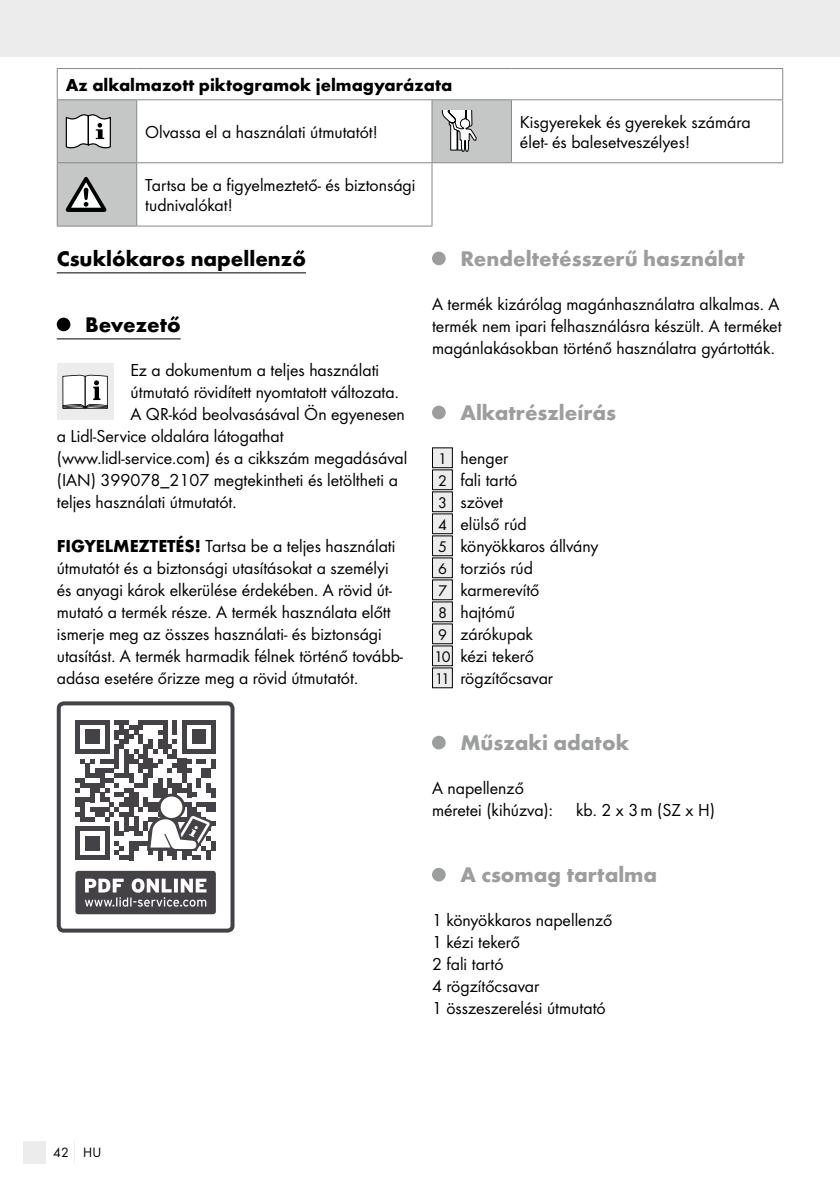
<style>
.page{position:relative;width:840px;height:1191px;background:#fff}
.page>*{position:absolute;margin:0;border:0;box-sizing:border-box;transform-origin:0 0}
.t1{font:700 22px "Futura";color:#9c9d9d}
.t2{font:700 22px "Futura";color:#000}
.t3{font:18px/22px "Futura Boo";color:#000}
.t4{font:700 18px "Futura";color:#000}
.t5{font:14px "Futura Boo";color:#000}
.s1{font-family:"Futura";font-weight:700}
.s2{font-size:16px}
</style>
<div class="page">
<div style="left:0;top:0;width:839px;height:57px;background:#ececec"></div>
<div style="left:23px;top:1140px;width:22px;height:23px;background:#ececec"></div>
<svg style="left:74px;top:1141px;width:1px;height:22px"></svg>
<svg style="left:58px;top:100px;width:453px;height:126px"></svg>
<hr style="left:57px;top:69px;width:1px;height:30px;background:#878888">
<hr style="left:57px;top:68px;width:80px;height:1px;background:#878888">
<hr style="left:137px;top:68px;width:295px;height:1px;background:#878888">
<hr style="left:432px;top:68px;width:79px;height:1px;background:#878888">
<hr style="left:511px;top:68px;width:271px;height:1px;background:#878888">
<hr style="left:781px;top:69px;width:1px;height:30px;background:#878888">
<hr style="left:57px;top:100px;width:1px;height:62px;background:#878888">
<hr style="left:57px;top:99px;width:80px;height:1px;background:#878888">
<hr style="left:136px;top:100px;width:1px;height:62px;background:#878888">
<hr style="left:137px;top:99px;width:295px;height:1px;background:#878888">
<hr style="left:431px;top:100px;width:1px;height:62px;background:#878888">
<hr style="left:57px;top:162px;width:80px;height:1px;background:#878888">
<hr style="left:136px;top:163px;width:1px;height:63px;background:#878888">
<hr style="left:137px;top:162px;width:295px;height:1px;background:#878888">
<hr style="left:431px;top:163px;width:1px;height:63px;background:#878888">
<hr style="left:57px;top:163px;width:1px;height:63px;background:#878888">
<hr style="left:432px;top:99px;width:79px;height:1px;background:#878888">
<hr style="left:432px;top:162px;width:79px;height:1px;background:#878888">
<hr style="left:511px;top:162px;width:271px;height:1px;background:#878888">
<hr style="left:57px;top:226px;width:80px;height:1px;background:#878888">
<hr style="left:510px;top:100px;width:1px;height:62px;background:#878888">
<hr style="left:511px;top:99px;width:271px;height:1px;background:#878888">
<hr style="left:137px;top:226px;width:295px;height:1px;background:#878888">
<hr style="left:781px;top:100px;width:1px;height:62px;background:#878888">
<svg style="left:65px;top:111px;width:46px;height:39px"></svg>
<svg style="left:440px;top:111px;width:36px;height:41px"></svg>
<svg style="left:66px;top:177px;width:40px;height:35px"></svg>
<hr style="left:57px;top:272px;width:249px;height:1px;background:#000">
<hr style="left:57px;top:338px;width:123px;height:1px;background:#000">
<div style="left:57px;top:318px;width:13px;height:13px;background:#000;border-radius:50%"></div>
<div style="left:57px;top:363px;width:56px;height:57px;background:#ececec"></div>
<svg style="left:62px;top:375px;width:46px;height:34px;background:#c6c6c6"></svg>
<div style="left:57px;top:701px;width:177px;height:231px;border:4px solid #454247;border-radius:5px"></div>
<div style="left:75px;top:871px;width:141px;height:43px;background:#454247;border-radius:3px"></div>
<svg style="left:85px;top:878px;width:121px;height:28px"></svg>
<svg style="left:75px;top:720px;width:141px;height:140px"></svg>
<div style="left:432px;top:252px;width:13px;height:13px;background:#9c9d9d;border-radius:50%"></div>
<div style="left:432px;top:406px;width:13px;height:13px;background:#9c9d9d;border-radius:50%"></div>
<div style="left:432px;top:448px;width:20px;height:20px;background:#ececec"></div>
<div style="left:432px;top:447px;width:20px;height:21px;border:1px solid #000"></div>
<div style="left:432px;top:470px;width:20px;height:20px;background:#ececec"></div>
<div style="left:432px;top:469px;width:20px;height:21px;border:1px solid #000"></div>
<div style="left:432px;top:492px;width:20px;height:20px;background:#ececec"></div>
<div style="left:432px;top:491px;width:20px;height:21px;border:1px solid #000"></div>
<div style="left:432px;top:514px;width:20px;height:20px;background:#ececec"></div>
<div style="left:432px;top:513px;width:20px;height:21px;border:1px solid #000"></div>
<div style="left:432px;top:536px;width:20px;height:20px;background:#ececec"></div>
<div style="left:432px;top:535px;width:20px;height:21px;border:1px solid #000"></div>
<div style="left:432px;top:558px;width:20px;height:20px;background:#ececec"></div>
<div style="left:432px;top:557px;width:20px;height:21px;border:1px solid #000"></div>
<div style="left:432px;top:580px;width:20px;height:20px;background:#ececec"></div>
<div style="left:432px;top:602px;width:20px;height:20px;background:#ececec"></div>
<div style="left:432px;top:624px;width:20px;height:20px;background:#ececec"></div>
<div style="left:432px;top:646px;width:20px;height:20px;background:#ececec"></div>
<div style="left:432px;top:668px;width:20px;height:20px;background:#ececec"></div>
<div style="left:432px;top:736px;width:13px;height:13px;background:#9c9d9d;border-radius:50%"></div>
<div style="left:432px;top:868px;width:13px;height:13px;background:#9c9d9d;border-radius:50%"></div>
<p class="t4" style="left:66px;top:74px;width:388px">Az alkalmazott piktogramok jelmagyarázata</p>
<p class="t3" style="left:145px;top:121px;width:234px">Olvassa el a használati útmutatót!</p>
<p class="t3" style="left:519px;top:112px;width:232px;line-height:20px">Kisgyerekek és gyerekek számára élet- és balesetveszélyes!</p>
<p class="t3" style="left:145px;top:175px;width:271px;line-height:20px">Tartsa be a figyelmeztető- és biztonsági tudnivalókat!</p>
<p class="t2" style="left:57px;top:245px;width:250px">Csuklókaros napellenző</p>
<p class="t1" style="left:460px;top:245px;width:285px">Rendeltetésszerű használat</p>
<p class="t3" style="left:432px;top:293px;width:351px">A termék kizárólag magánhasználatra alkalmas. A termék nem ipari felhasználásra készült. A terméket magánlakásokban történő használatra gyártották.</p>
<p class="t2" style="left:85px;top:311px;width:97px">Bevezető</p>
<p class="t3" style="left:130px;top:359px;width:250px">Ez a dokumentum a teljes használati</p>
<p class="t3" style="left:130px;top:381px;width:270px">útmutató rövidített nyomtatott változata.</p>
<p class="t3" style="left:130px;top:403px;width:275px">A QR-kód beolvasásával Ön egyenesen</p>
<p class="t3" style="left:57px;top:425px;width:228px">a Lidl-Service oldalára látogathat</p>
<p class="t3" style="left:57px;top:447px;width:352px">(www.lidl-service.com) és a cikkszám megadásával</p>
<p class="t3" style="left:57px;top:469px;width:342px">(IAN) 399078_2107 megtekintheti és letöltheti a</p>
<p class="t3" style="left:57px;top:491px;width:181px">teljes használati útmutatót.</p>
<p class="t3" style="left:57px;top:535px;width:348px"><span class="s1">FIGYELMEZTETÉS!</span> Tartsa be a teljes használati útmutatót és a biztonsági utasításokat a személyi és anyagi károk elkerülése érdekében. A rövid út&shy;mutató a termék része. A termék használata előtt ismerje meg az összes használati- és biztonsági utasítást. A termék harmadik félnek történő tovább&shy;adása esetére őrizze meg a rövid útmutatót.</p>
<p class="t1" style="left:460px;top:399px;width:157px">Alkatrészleírás</p>
<p class="t3" style="left:434px;top:447px;width:165px"><span class="s2">1</span> henger<br><span class="s2">2</span> fali tartó<br><span class="s2">3</span> szövet<br><span class="s2">4</span> elülső rúd<br><span class="s2">5</span> könyökkaros állvány<br><span class="s2">6</span> torziós rúd<br><span class="s2">7</span> karmerevítő<br><span class="s2">8</span> hajtómű<br><span class="s2">9</span> zárókupak<br><span class="s2">10</span> kézi tekerő<br><span class="s2">11</span> rögzítőcsavar</p>
<p class="t1" style="left:460px;top:729px;width:170px">Műszaki adatok</p>
<p class="t3" style="left:432px;top:777px;width:122px">A napellenző méretei (kihúzva):</p>
<p class="t3" style="left:576px;top:799px;width:140px">kb. 2 x 3m (SZ x H)</p>
<p class="t5" style="left:53px;top:1144px;width:50px">42 HU</p>
<p class="t1" style="left:460px;top:861px;width:198px">A csomag tartalma</p>
<p class="t3" style="left:432px;top:909px;width:182px">1 könyökkaros napellenző<br>1 kézi tekerő<br>2 fali tartó<br>4 rögzítőcsavar<br>1 összeszerelési útmutató</p>
</div>
